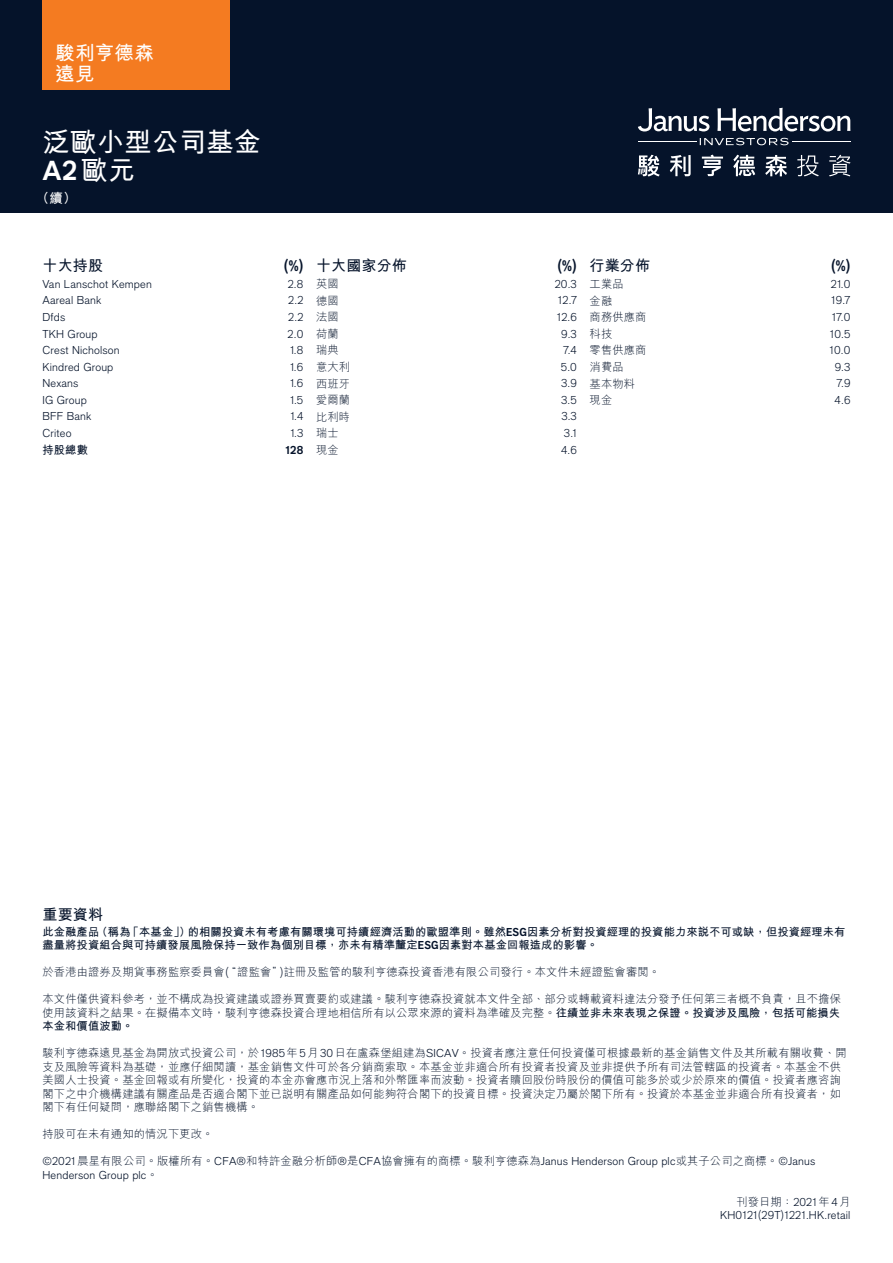
<style>
.page{position:relative;width:893px;height:1263px;background:#fff}
.page>*{position:absolute;margin:0;border:0;box-sizing:border-box;transform-origin:0 0}
.t1{font:700 27px "M Hei HK";letter-spacing:.015em;color:#fff}
.t2{font:700 27px "Applied Sans Pro";color:#fff}
.t3{font:700 19.5px/21px "M Hei HK";letter-spacing:.015em;color:#fff}
.chi_ASCB_10pt_11{font:700 15px "M Hei HK";letter-spacing:.01em;color:#05132a}
.chi_ASCB_10pt_11-2{font:700 condensed 15px "Applied Sans Pro";color:#05132a}
.t4{font:700 13.5px "M Hei HK";color:#fff}
.chi_ASL_7_5pt_9{font:300 11.25px/13.5px "M Hei HK";letter-spacing:.015em;color:#05132a;text-align:justify}
.table_e_7_5_9{font:300 11.25px "Applied Sans Pro";letter-spacing:.015em;color:#05132a}
.chi_ASL_7_5pt_9-2{font:300 11.25px/13.5px "Applied Sans Pro";letter-spacing:.015em;color:#05132a}
.chi_ASL_7_5pt_9-3{font:700 11.25px/13.5px "M Hei HK";letter-spacing:.01em;color:#05132a}
.source_ASL_6_5pt_7{font:300 11.25px "Applied Sans Pro";letter-spacing:.015em;color:#05132a}
.t5{font:700 11.25px "Applied Sans Pro";color:#05132a}
.s1{font-family:"M Hei HK"}
.s2{font-family:"Applied Sans Pro";font-stretch:condensed}
.s3{font-family:"Applied Sans Pro"}
.s4{font-weight:700}
</style>
<div class="page">
<div style="left:0;top:0;width:893px;height:213px;background:#05132a"></div>
<div style="left:43px;top:0;width:187px;height:89px;background:#f47b21"></div>
<svg style="left:700px;top:138px;width:88px;height:7px"></svg>
<hr style="left:792px;top:141px;width:58px;height:1px;background:#fff">
<hr style="left:638px;top:141px;width:58px;height:1px;background:#fff">
<svg style="left:638px;top:108px;width:212px;height:23px"></svg>
<svg style="left:638px;top:155px;width:149px;height:21px"></svg>
<svg style="left:797px;top:155px;width:53px;height:21px"></svg>
<h2 class="t3" style="left:55px;top:41px;width:100px">駿利亨德森遠見</h2>
<p class="t1" style="left:43px;top:122px;width:220px">泛歐小型公司基金</p>
<p class="t2" style="left:43px;top:154px;width:94px">A2<span class="s1">歐元</span></p>
<p class="t4" style="left:36px;top:189px;width:42px">（續）</p>
<p class="chi_ASCB_10pt_11" style="left:43px;top:255px;width:62px">十大持股</p>
<p class="chi_ASCB_10pt_11-2" style="left:284px;top:257px;width:21px">(%)</p>
<p class="table_e_7_5_9" style="left:43px;top:277px;width:111px">Van Lanschot Kempen</p>
<p class="table_e_7_5_9" style="left:288px;top:277px;width:17px">2.8</p>
<p class="table_e_7_5_9" style="left:43px;top:294px;width:60px">Aareal Bank</p>
<p class="table_e_7_5_9" style="left:288px;top:294px;width:17px">2.2</p>
<p class="table_e_7_5_9" style="left:43px;top:310px;width:24px">Dfds</p>
<p class="table_e_7_5_9" style="left:288px;top:310px;width:17px">2.2</p>
<p class="table_e_7_5_9" style="left:43px;top:327px;width:57px">TKH Group</p>
<p class="table_e_7_5_9" style="left:288px;top:327px;width:17px">2.0</p>
<p class="table_e_7_5_9" style="left:43px;top:344px;width:79px">Crest Nicholson</p>
<p class="table_e_7_5_9" style="left:290px;top:344px;width:15px">1.8</p>
<p class="table_e_7_5_9" style="left:43px;top:360px;width:72px">Kindred Group</p>
<p class="table_e_7_5_9" style="left:290px;top:360px;width:15px">1.6</p>
<p class="table_e_7_5_9" style="left:43px;top:377px;width:38px">Nexans</p>
<p class="table_e_7_5_9" style="left:290px;top:377px;width:15px">1.6</p>
<p class="table_e_7_5_9" style="left:43px;top:393px;width:46px">IG Group</p>
<p class="table_e_7_5_9" style="left:290px;top:393px;width:15px">1.5</p>
<p class="table_e_7_5_9" style="left:43px;top:410px;width:51px">BFF Bank</p>
<p class="table_e_7_5_9" style="left:290px;top:410px;width:14px">1.4</p>
<p class="table_e_7_5_9" style="left:43px;top:426px;width:31px">Criteo</p>
<p class="table_e_7_5_9" style="left:290px;top:426px;width:14px">1.3</p>
<p class="chi_ASL_7_5pt_9-3" style="left:43px;top:442px;width:47px">持股總數</p>
<p class="t5" style="left:285px;top:443px;width:19px">128</p>
<p class="chi_ASCB_10pt_11" style="left:316px;top:255px;width:92px">十大國家分佈</p>
<p class="chi_ASCB_10pt_11-2" style="left:557px;top:257px;width:21px">(%)</p>
<p class="chi_ASL_7_5pt_9" style="left:316px;top:277px;width:24px">英國</p>
<p class="table_e_7_5_9" style="left:555px;top:277px;width:24px">20.3</p>
<p class="chi_ASL_7_5pt_9" style="left:316px;top:293px;width:24px">德國</p>
<p class="table_e_7_5_9" style="left:558px;top:294px;width:20px">12.7</p>
<p class="chi_ASL_7_5pt_9" style="left:316px;top:310px;width:24px">法國</p>
<p class="table_e_7_5_9" style="left:557px;top:310px;width:22px">12.6</p>
<p class="chi_ASL_7_5pt_9" style="left:316px;top:327px;width:24px">荷蘭</p>
<p class="table_e_7_5_9" style="left:561px;top:327px;width:17px">9.3</p>
<p class="chi_ASL_7_5pt_9" style="left:316px;top:343px;width:24px">瑞典</p>
<p class="table_e_7_5_9" style="left:563px;top:344px;width:15px">7.4</p>
<p class="chi_ASL_7_5pt_9" style="left:316px;top:360px;width:36px">意大利</p>
<p class="table_e_7_5_9" style="left:561px;top:360px;width:18px">5.0</p>
<p class="chi_ASL_7_5pt_9" style="left:316px;top:376px;width:36px">西班牙</p>
<p class="table_e_7_5_9" style="left:561px;top:377px;width:17px">3.9</p>
<p class="chi_ASL_7_5pt_9" style="left:316px;top:393px;width:36px">愛爾蘭</p>
<p class="table_e_7_5_9" style="left:561px;top:393px;width:17px">3.5</p>
<p class="chi_ASL_7_5pt_9" style="left:316px;top:409px;width:36px">比利時</p>
<p class="table_e_7_5_9" style="left:561px;top:410px;width:17px">3.3</p>
<p class="chi_ASL_7_5pt_9" style="left:316px;top:426px;width:24px">瑞士</p>
<p class="table_e_7_5_9" style="left:564px;top:426px;width:14px">3.1</p>
<p class="chi_ASL_7_5pt_9" style="left:316px;top:443px;width:24px">現金</p>
<p class="table_e_7_5_9" style="left:561px;top:443px;width:17px">4.6</p>
<p class="chi_ASCB_10pt_11" style="left:590px;top:255px;width:62px">行業分佈</p>
<p class="chi_ASCB_10pt_11-2" style="left:831px;top:257px;width:21px">(%)</p>
<p class="chi_ASL_7_5pt_9" style="left:590px;top:277px;width:36px">工業品</p>
<p class="chi_ASL_7_5pt_9-2" style="left:831px;top:277px;width:21px">21.0</p>
<p class="chi_ASL_7_5pt_9" style="left:590px;top:293px;width:24px">金融</p>
<p class="chi_ASL_7_5pt_9-2" style="left:831px;top:294px;width:21px">19.7</p>
<p class="chi_ASL_7_5pt_9" style="left:590px;top:310px;width:58px">商務供應商</p>
<p class="chi_ASL_7_5pt_9-2" style="left:832px;top:310px;width:20px">17.0</p>
<p class="chi_ASL_7_5pt_9" style="left:590px;top:327px;width:24px">科技</p>
<p class="chi_ASL_7_5pt_9-2" style="left:830px;top:327px;width:22px">10.5</p>
<p class="chi_ASL_7_5pt_9" style="left:590px;top:343px;width:58px">零售供應商</p>
<p class="chi_ASL_7_5pt_9-2" style="left:829px;top:343px;width:23px">10.0</p>
<p class="chi_ASL_7_5pt_9" style="left:590px;top:360px;width:36px">消費品</p>
<p class="chi_ASL_7_5pt_9-2" style="left:835px;top:360px;width:17px">9.3</p>
<p class="chi_ASL_7_5pt_9" style="left:590px;top:376px;width:47px">基本物料</p>
<p class="chi_ASL_7_5pt_9-2" style="left:836px;top:377px;width:15px">7.9</p>
<p class="chi_ASL_7_5pt_9" style="left:590px;top:393px;width:24px">現金</p>
<p class="chi_ASL_7_5pt_9-2" style="left:835px;top:393px;width:17px">4.6</p>
<p class="chi_ASCB_10pt_11" style="left:43px;top:903px;width:62px">重要資料</p>
<p class="chi_ASL_7_5pt_9-3" style="left:43px;top:924px;width:804px">此金融產品（稱為「本基金」）的相關投資未有考慮有關環境可持續經濟活動的歐盟準則。雖然<span class="s2">ESG</span>因素分析對投資經理的投資能力來說不可或缺，但投資經理未有盡量將投資組合與可持續發展風險保持一致作為個別目標，亦未有精準釐定<span class="s2">ESG</span>因素對本基金回報造成的影響。</p>
<p class="chi_ASL_7_5pt_9" style="left:43px;top:965px;width:619px">於香港由證券及期貨事務監察委員會<span class="s3">(</span>“證監會”<span class="s3">)</span>註冊及監管的駿利亨德森投資香港有限公司發行。本文件未經證監會審閱。</p>
<p class="chi_ASL_7_5pt_9" style="left:43px;top:992px;width:800px">本文件僅供資料參考，並不構成為投資建議或證券買賣要約或建議。駿利亨德森投資就本文件全部、部分或轉載資料違法分發予任何第三者概不負責，且不擔保使用該資料之結果。在擬備本文時，駿利亨德森投資合理地相信所有以公眾來源的資料為準確及完整。<span class="s4">往績並非未來表現之保證。投資涉及風險，包括可能損失本金和價值波動。</span></p>
<p class="chi_ASL_7_5pt_9" style="left:43px;top:1046px;width:806px;text-align:left">駿利亨德森遠見基金為開放式投資公司，於<span class="s3">1985</span>年<span class="s3">5</span>月<span class="s3">30</span>日在盧森堡組建為<span class="s3">SICAV</span>。投資者應注意任何投資僅可根據最新的基金銷售文件及其所載有關收費、開支及風險等資料為基礎，並應仔細閱讀，基金銷售文件可於各分銷商索取。本基金並非適合所有投資者投資及並非提供予所有司法管轄區的投資者。本基金不供美國人士投資。基金回報或有所變化，投資的本金亦會應市況上落和外幣匯率而波動。投資者贖回股份時股份的價值可能多於或少於原來的價值。投資者應咨詢閣下之中介機構建議有關產品是否適合閣下並已說明有關產品如何能夠符合閣下的投資目標。投資決定乃屬於閣下所有。投資於本基金並非適合所有投資者，如閣下有任何疑問，應聯絡閣下之銷售機構。</p>
<p class="chi_ASL_7_5pt_9" style="left:43px;top:1127px;width:172px">持股可在未有通知的情況下更改。</p>
<p class="chi_ASL_7_5pt_9-2" style="left:43px;top:1154px;width:774px">©2021<span class="s1">晨星有限公司。版權所有。</span>CFA®<span class="s1">和特許金融分析師</span>®<span class="s1">是</span>CFA<span class="s1">協會擁有的商標。駿利亨德森為</span>Janus Henderson Group plc<span class="s1">或其子公司之商標。</span>©Janus<br>Henderson Group plc<span class="s1">。</span></p>
<p class="chi_ASL_7_5pt_9" style="left:736px;top:1194px;width:116px">刊發日期：<span class="s3">2021</span>年<span class="s3">4</span>月</p>
<p class="source_ASL_6_5pt_7" style="left:720px;top:1208px;width:132px">KH0121(29T)1221.HK.retail</p>
</div>
